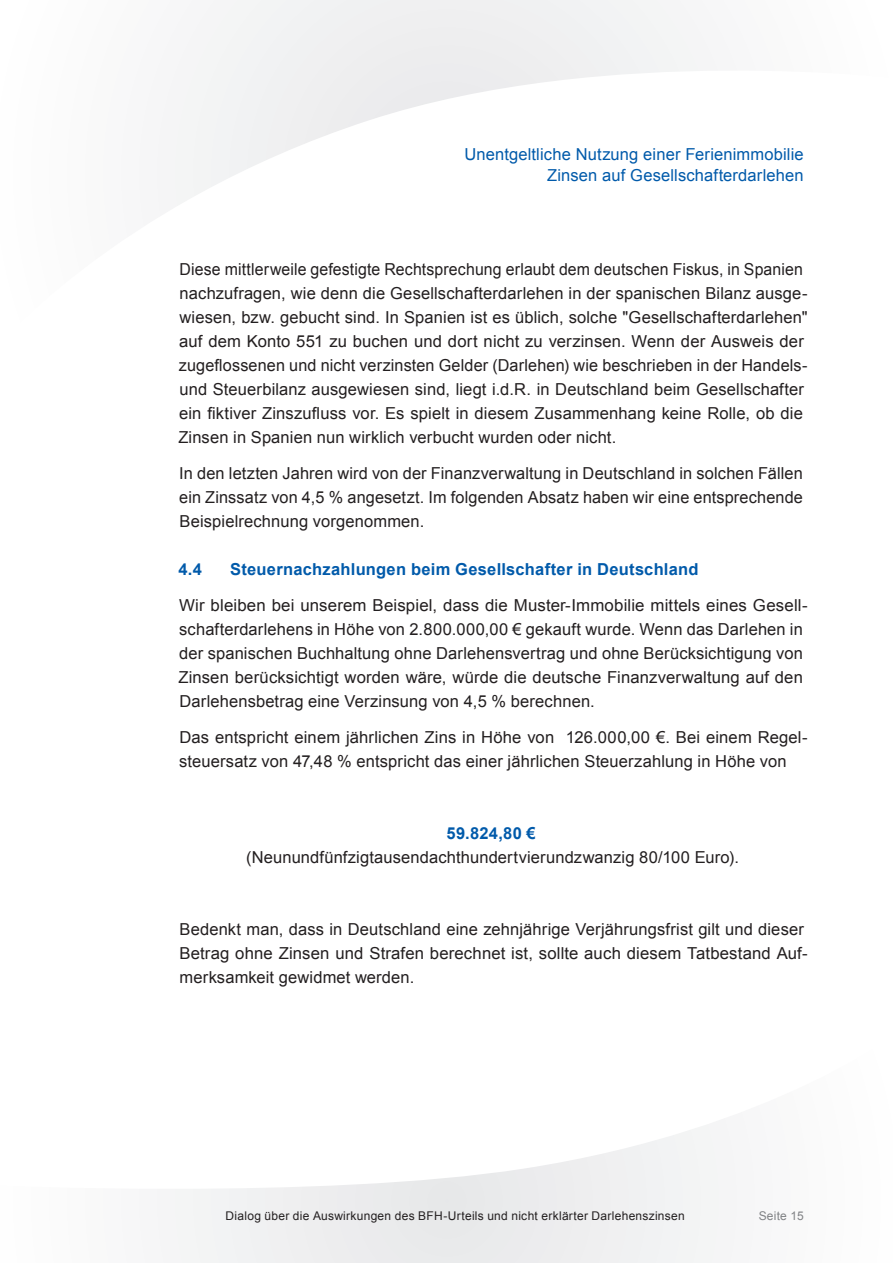
<style>
.page{position:relative;width:893px;height:1263px;background:#fff}
.page>*{position:absolute;margin:0;border:0;box-sizing:border-box;transform-origin:0 0}
.Fließtext_erster_Abs{font:16.5px/24px "Arial";letter-spacing:.01em;color:#231f20}
.Fließtext_erster_Abs-2{font:16.5px/24px "Arial";letter-spacing:.01em;color:#231f20;scale:.96 1}
.Kontakt{font:16.5px/24px "Arial";letter-spacing:.01em;color:#231f20}
.t1{font:16.5px/21px "Arial";letter-spacing:.01em;color:#015aaa;text-align:right}
.Kontakt-2{font:700 16.5px "Arial";letter-spacing:.015em;color:#015aaa}
.t2{font:12px "Arial";letter-spacing:.02em;color:#231f20}
.t3{font:12px "Arial";letter-spacing:.02em;color:#808285}
</style>
<div class="page">
<svg style="left:175px;top:1125px;width:544px;height:138px"></svg>
<svg style="left:175px;top:0;width:524px;height:206px"></svg>
<p class="t1" style="left:465px;top:144px;width:341px">Unentgeltliche Nutzung einer Ferienimmobilie<br>Zinsen auf Gesellschafterdarlehen</p>
<p class="Fließtext_erster_Abs-2" style="left:178px;top:257px;width:657px">Diese mittlerweile gefestigte Rechtsprechung erlaubt dem deutschen Fiskus, in Spanien nachzufragen, wie denn die Gesellschafterdarlehen in der spanischen Bilanz ausge&shy;wiesen, bzw. gebucht sind. In Spanien ist es üblich, solche "Gesellschafterdarlehen" auf dem Konto 551 zu buchen und dort nicht zu verzinsen. Wenn der Ausweis der zugeflossenen und nicht verzinsten Gelder (Darlehen) wie beschrieben in der Handels&shy;und Steuerbilanz ausgewiesen sind, liegt i.d.R. in Deutschland beim Gesellschafter ein fiktiver Zinszufluss vor. Es spielt in diesem Zusammenhang keine Rolle, ob die Zinsen in Spanien nun wirklich verbucht wurden oder nicht.</p>
<p class="Fließtext_erster_Abs" style="left:179px;top:461px;width:625px;text-align:justify">In den letzten Jahren wird von der Finanzverwaltung in Deutschland in solchen Fällen ein Zinssatz von 4,5 % angesetzt. Im folgenden Absatz haben wir eine entsprechende Beispielrechnung vorgenommen.</p>
<p class="Kontakt-2" style="left:178px;top:558px;width:25px">4.4</p>
<p class="Kontakt-2" style="left:230px;top:558px;width:470px">Steuernachzahlungen beim Gesellschafter in Deutschland</p>
<p class="Fließtext_erster_Abs" style="left:178px;top:593px;width:631px">Wir bleiben bei unserem Beispiel, dass die Muster-Immobilie mittels eines Gesell&shy;schafterdarlehens in Höhe von 2.800.000,00 € gekauft wurde. Wenn das Darlehen in der spanischen Buchhaltung ohne Darlehensvertrag und ohne Berücksichtigung von Zinsen berücksichtigt worden wäre, würde die deutsche Finanzverwaltung auf den Darlehensbetrag eine Verzinsung von 4,5 % berechnen.</p>
<p class="Fließtext_erster_Abs" style="left:179px;top:725px;width:630px">Das entspricht einem jährlichen Zins in Höhe von 126.000,00 €. Bei einem Regel&shy;steuersatz von 47,48 % entspricht das einer jährlichen Steuerzahlung in Höhe von</p>
<p class="Kontakt-2" style="left:446px;top:822px;width:91px">59.824,80 €</p>
<p class="Kontakt" style="left:246px;top:845px;width:494px">(Neunundfünfzigtausendachthundertvierundzwanzig 80/100 Euro).</p>
<p class="Kontakt" style="left:179px;top:917px;width:630px">Bedenkt man, dass in Deutschland eine zehnjährige Verjährungsfrist gilt und dieser<br>Betrag ohne Zinsen und Strafen berechnet ist, sollte auch diesem Tatbestand Auf&shy;merksamkeit gewidmet werden.</p>
<p class="t2" style="left:226px;top:1208px;width:461px">Dialog über die Auswirkungen des BFH-Urteils und nicht erklärter Darlehenszinsen</p>
<p class="t3" style="left:759px;top:1208px;width:47px">Seite 15</p>
</div>
